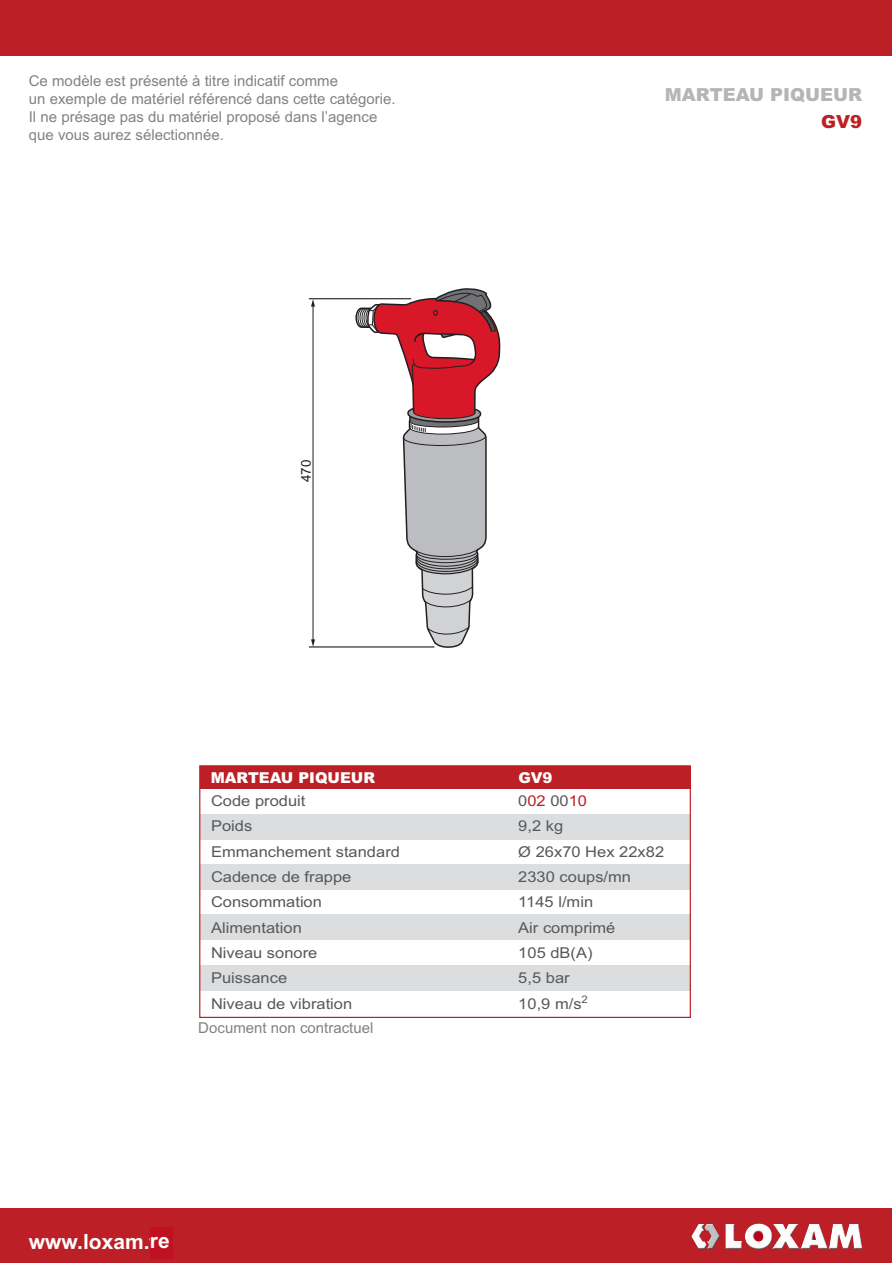
<style>
.page{position:relative;width:893px;height:1263px;background:#fff}
.page>*{position:absolute;margin:0;border:0;box-sizing:border-box;transform-origin:0 0}
.t1{font:700 21px "Arial";color:#fff}
.t2{font:900 18px "Arial";color:#b4b5b8}
.t3{font:900 18px "Arial";color:#bc2024}
.t4{font:15px "Arial";color:#57585a;scale:1.1 1}
.t5{font:15px/18px "Arial";color:#808285}
.t6{font:900 15px "Arial";color:#fff}
.t7{font:15px "Arial";color:#bc2024;scale:1.1 1}
.t8{font:13.5px "Arial";color:#231f20}
.s1{color:#57585a}
</style>
<div class="page">
<div style="left:0;top:1208px;width:892px;height:55px;background:#bc2026"></div>
<div style="left:0;top:0;width:892px;height:55px;background:#bc2026"></div>
<div style="left:200px;top:766px;width:490px;height:22px;background:#bc2026"></div>
<hr style="left:309px;top:298px;width:102px;height:1px;background:#000">
<hr style="left:309px;top:647px;width:125px;height:1px;background:#000">
<hr style="left:313px;top:305px;width:1px;height:336px;background:#231f20">
<svg style="left:311px;top:299px;width:4px;height:8px"></svg>
<svg style="left:311px;top:639px;width:4px;height:8px"></svg>
<div style="left:200px;top:814px;width:490px;height:25px;background:#dcdddf"></div>
<div style="left:200px;top:864px;width:490px;height:26px;background:#dcdddf"></div>
<div style="left:200px;top:915px;width:490px;height:25px;background:#dcdddf"></div>
<div style="left:200px;top:966px;width:490px;height:25px;background:#dcdddf"></div>
<div style="left:199px;top:765px;width:492px;height:253px;border:1px solid #bc2024"></div>
<img style="left:691px;top:1223px;width:171px;height:26px">
<svg style="left:355px;top:288px;width:146px;height:360px"></svg>
<div style="left:150px;top:1227px;width:23px;height:31px;background:#c01123"></div>
<p class="t5" style="left:29px;top:72px;width:368px">Ce modèle est présenté à titre indicatif comme<br>un exemple de matériel référencé dans cette catégorie.<br>Il ne présage pas du matériel proposé dans l’agence que vous aurez sélectionnée.</p>
<p class="t2" style="left:665px;top:82px;width:199px">MARTEAU PIQUEUR</p>
<p class="t3" style="left:821px;top:109px;width:43px">GV9</p>
<p class="t8" style="left:297px;top:482px;width:24px;rotate:-90deg">470</p>
<p class="t6" style="left:211px;top:766px;width:166px">MARTEAU PIQUEUR</p>
<p class="t6" style="left:518px;top:766px;width:36px">GV9</p>
<p class="t4" style="left:211px;top:791px;width:87px">Code produit</p>
<p class="t7" style="left:518px;top:791px;width:64px"><span class="s1">0</span>02 <span class="s1">00</span>10</p>
<p class="t4" style="left:211px;top:816px;width:39px">Poids</p>
<p class="t4" style="left:518px;top:816px;width:42px">9,2 kg</p>
<p class="t4" style="left:211px;top:842px;width:173px">Emmanchement standard</p>
<p class="t4" style="left:518px;top:842px;width:134px">Ø 26x70 Hex 22x82</p>
<p class="t4" style="left:211px;top:867px;width:129px">Cadence de frappe</p>
<p class="t4" style="left:518px;top:867px;width:104px">2330 coups/mn</p>
<p class="t4" style="left:211px;top:892px;width:102px">Consommation</p>
<p class="t4" style="left:518px;top:892px;width:70px">1145 l/min</p>
<p class="t4" style="left:211px;top:918px;width:84px">Alimentation</p>
<p class="t4" style="left:518px;top:918px;width:90px">Air comprimé</p>
<p class="t4" style="left:211px;top:943px;width:98px">Niveau sonore</p>
<p class="t4" style="left:518px;top:943px;width:69px">105 dB(A)</p>
<p class="t4" style="left:211px;top:968px;width:71px">Puissance</p>
<p class="t4" style="left:518px;top:968px;width:48px">5,5 bar</p>
<p class="t4" style="left:211px;top:993px;width:130px">Niveau de vibration</p>
<p class="t4" style="left:518px;top:993px;width:65px">10,9 m/s<sup>2</sup></p>
<p class="t5" style="left:198px;top:1019px;width:177px">Document non contractuel</p>
<h1 class="t1" style="left:29px;top:1227px;width:142px">www.loxam.frre</h1>
</div>
